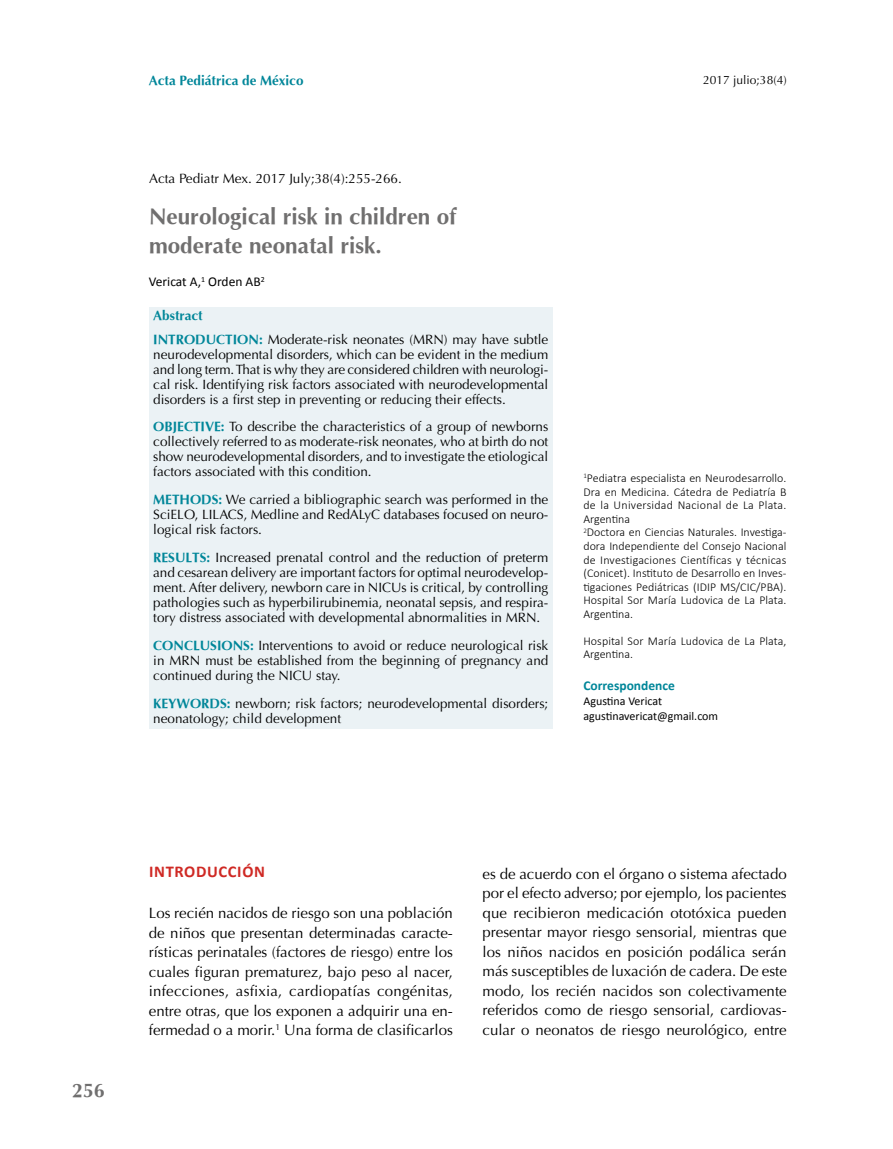
<style>
.page{position:relative;width:893px;height:1149px;background:#fff}
.page>*{position:absolute;margin:0;border:0;box-sizing:border-box;transform-origin:0 0}
.t1{font:700 22.5px/28.5px "Optima";color:#706f6f}
.t2{font:700 19.5px "Optima";color:#706f6f}
.t3{font:700 16.5px "Calibri";letter-spacing:.04em;color:#cf2924}
.t4{font:15px/19.5px "Optima";color:#000;text-align:justify}
.t5{font:13.5px/15px "Optima";color:#000;text-align:justify}
.t6{font:700 13.5px "Optima";color:#008699}
.t7{font:13.5px "Calibri";color:#000}
.t8{font:700 13.5px "Calibri";color:#008699}
.t9{font:300 12px/13.5px "Calibri";color:#000}
.t10{font:12px/15px "Calibri";color:#000}
.t11{font:12px "Optima";color:#000}
.s1{font-weight:700;color:#008699}
</style>
<div class="page">
<div style="left:149px;top:307px;width:404px;height:421px;background:#ebf2f5"></div>
<p class="t6" style="left:149px;top:73px;width:156px">Acta Pediátrica de México</p>
<p class="t11" style="left:703px;top:73px;width:85px">2017 julio;38(4)</p>
<p class="t5" style="left:149px;top:171px;width:254px">Acta Pediatr Mex. 2017 July;38(4):255-266.</p>
<h1 class="t1" style="left:149px;top:202px;width:309px">Neurological risk in children of moderate neonatal risk.</h1>
<p class="t7" style="left:149px;top:273px;width:117px">Vericat A,<sup>1</sup> Orden AB<sup>2</sup></p>
<p class="t5" style="left:153px;top:304px;width:397px;line-height:23.5px"><span class="s1">Abstract<br>INTRODUCTION:</span> Moderate-risk neonates (MRN) may have subtle</p>
<p class="t5" style="left:153px;top:346px;width:397px">neurodevelopmental disorders, which can be evident in the medium and long term. That is why they are considered children with neurologi&shy;cal risk. Identifying risk factors associated with neurodevelopmental disorders is a first step in preventing or reducing their effects.</p>
<p class="t5" style="left:153px;top:419px;width:397px"><span class="s1">OBJECTIVE:</span> To describe the characteristics of a group of newborns collectively referred to as moderate-risk neonates, who at birth do not show neurodevelopmental disorders, and to investigate the etiological factors associated with this condition.</p>
<p class="t5" style="left:153px;top:492px;width:397px"><span class="s1">METHODS:</span> We carried a bibliographic search was performed in the SciELO, LILACS, Medline and RedALyC databases focused on neuro&shy;logical risk factors.</p>
<p class="t5" style="left:153px;top:550px;width:397px"><span class="s1">RESULTS:</span> Increased prenatal control and the reduction of preterm and cesarean delivery are important factors for optimal neurodevelop&shy;ment. After delivery, newborn care in NICUs is critical, by controlling pathologies such as hyperbilirubinemia, neonatal sepsis, and respira&shy;tory distress associated with developmental abnormalities in MRN.</p>
<p class="t5" style="left:153px;top:637px;width:397px"><span class="s1">CONCLUSIONS:</span> Interventions to avoid or reduce neurological risk in MRN must be established from the beginning of pregnancy and continued during the NICU stay.</p>
<p class="t5" style="left:153px;top:695px;width:397px"><span class="s1">KEYWORDS:</span> newborn; risk factors; neurodevelopmental disorders; neonatology; child development</p>
<p class="t9" style="left:583px;top:471px;width:205px"><sup>1</sup>Pediatra especialista en Neurodesarrollo.<br>Dra en Medicina. Cátedra de Pediatría B de la Universidad Nacional de La Plata.<br>Argentina<br><sup>2</sup>Doctora en Ciencias Naturales. Investiga&shy;dora Independiente del Consejo Nacional de Investigaciones Científicas y técnicas (Conicet). Instituto de Desarrollo en Inves&shy;tigaciones Pediátricas (IDIP MS/CIC/PBA).<br>Hospital Sor María Ludovica de La Plata.<br>Argentina.</p>
<p class="t9" style="left:583px;top:633px;width:205px">Hospital Sor María Ludovica de La Plata,<br>Argentina.</p>
<p class="t8" style="left:583px;top:676px;width:93px">Correspondence</p>
<p class="t10" style="left:583px;top:692px;width:136px">Agustina Vericat agustinavericat@gmail.com</p>
<h2 class="t2" style="left:72px;top:1079px;width:34px">256</h2>
<p class="t3" style="left:149px;top:861px;width:117px">INTRODUCCIÓN</p>
<p class="t4" style="left:149px;top:903px;width:306px">Los recién nacidos de riesgo son una población de niños que presentan determinadas caracte&shy;rísticas perinatales (factores de riesgo) entre los cuales figuran prematurez, bajo peso al nacer, infecciones, asfixia, cardiopatías congénitas, entre otras, que los exponen a adquirir una en&shy;fermedad o a morir.<sup>1</sup> Una forma de clasificarlos</p>
<p class="t4" style="left:483px;top:863px;width:306px">es de acuerdo con el órgano o sistema afectado por el efecto adverso; por ejemplo, los pacientes que recibieron medicación ototóxica pueden presentar mayor riesgo sensorial, mientras que los niños nacidos en posición podálica serán más susceptibles de luxación de cadera. De este modo, los recién nacidos son colectivamente referidos como de riesgo sensorial, cardiovas&shy;cular o neonatos de riesgo neurológico, entre</p>
</div>
